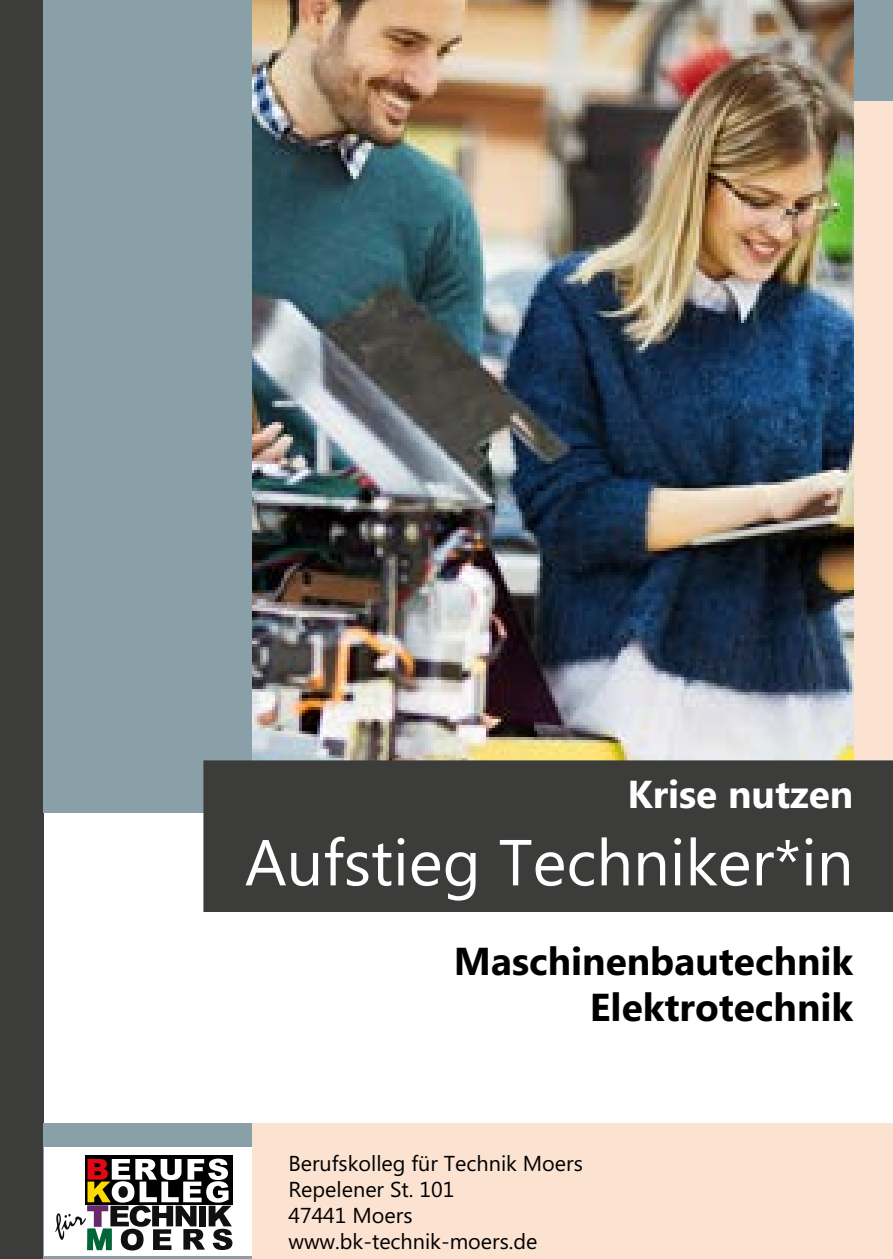
<style>
.page{position:relative;width:893px;height:1259px;background:#fff}
.page>*{position:absolute;margin:0;border:0;box-sizing:border-box;transform-origin:0 0}
.t1{font:64.8px "Microsoft Phags Pa";color:#fff}
.t2{font:700 39px/46.8px "Microsoft Phags Pa";color:#000;text-align:right}
.t3{font:700 39px "Microsoft Phags Pa";color:#fff}
.t4{font:21.6px/25.8px "Microsoft Phags Pa";color:#000}
</style>
<div class="page">
<img style="left:252px;top:0;width:602px;height:760px">
<div style="left:0;top:0;width:44px;height:1259px;background:#3c3c3b"></div>
<div style="left:43px;top:0;width:209px;height:812px;background:#89a0a8"></div>
<div style="left:854px;top:0;width:38px;height:101px;background:#89a0a8"></div>
<div style="left:854px;top:101px;width:38px;height:665px;background:#fce2d1"></div>
<div style="left:203px;top:760px;width:689px;height:152px;background:#3c3c3b"></div>
<div style="left:43px;top:1123px;width:849px;height:136px;background:#fce2d1"></div>
<div style="left:43px;top:1123px;width:209px;height:136px;background:#89a0a8"></div>
<div style="left:44px;top:1146px;width:208px;height:109px;background:#fff"></div>
<div style="left:85px;top:1155px;width:148px;height:49px;background:#000"></div>
<svg style="left:55px;top:1158px;width:177px;height:92px"></svg>
<h2 class="t3" style="left:627px;top:766px;width:227px">Krise nutzen</h2>
<h1 class="t1" style="left:245px;top:817px;width:610px">Aufstieg Techniker*in</h1>
<h2 class="t2" style="left:454px;top:935px;width:401px">Maschinenbautechnik<br>Elektrotechnik</h2>
<p class="t4" style="left:288px;top:1149px;width:296px">Berufskolleg für Technik Moers<br>Repelener St. 101<br>47441 Moers www.bk-technik-moers.de</p>
</div>
